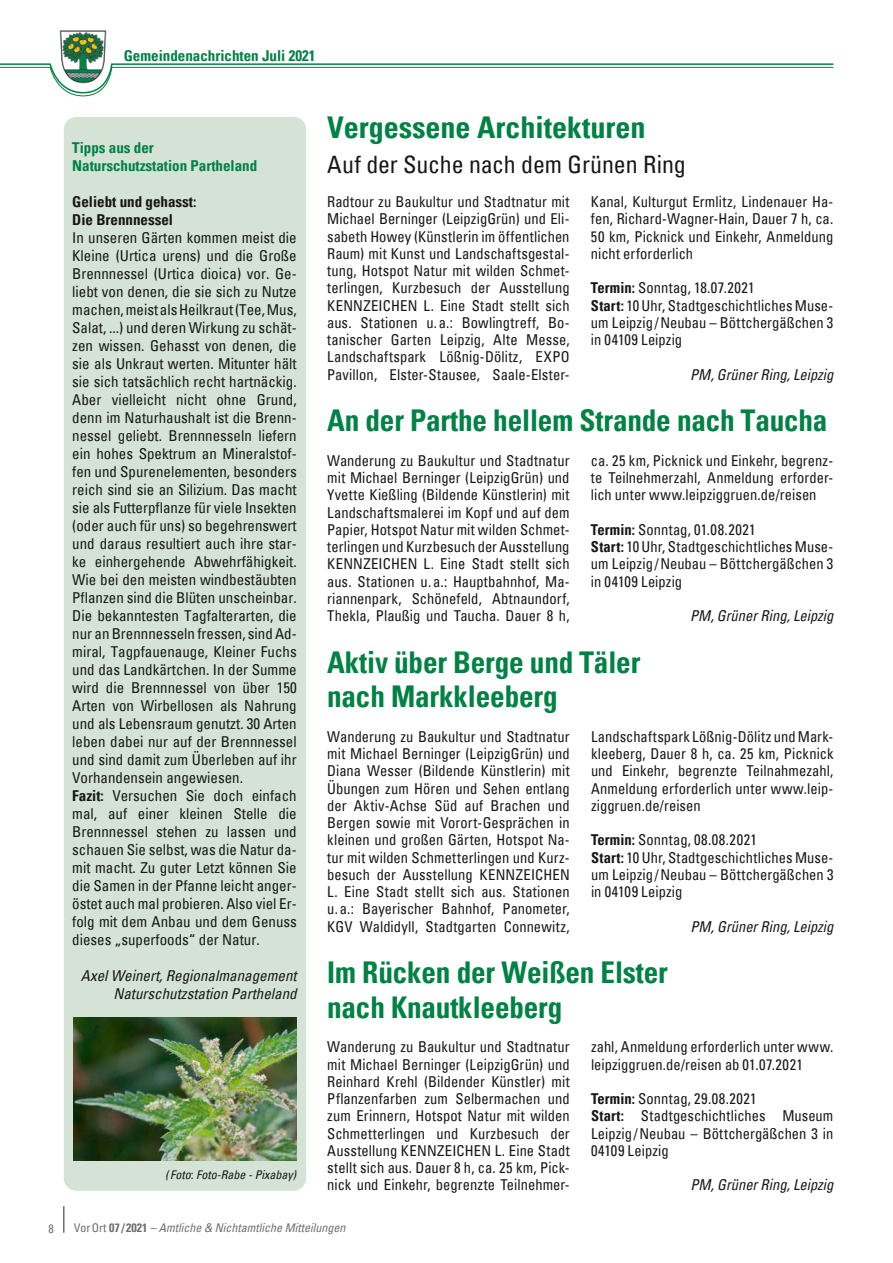
<style>
.page{position:relative;width:893px;height:1263px;background:#fff}
.page>*{position:absolute;margin:0;border:0;box-sizing:border-box;transform-origin:0 0}
.t1{font:700 condensed 30px/34.5px "Univers";letter-spacing:-.005em;color:#008245}
.t2{font:condensed 24px "Univers";letter-spacing:-.005em;color:#181716}
.t3{font:condensed 15px/17.2px "Univers";color:#181716;text-align:justify}
.t4{font:italic condensed 15px/18px "Univers";color:#181716;text-align:right}
.t5{font:700 condensed 15px/18px "Univers";color:#008245}
.t6{font:700 condensed 15px/18px "Univers";color:#181716}
.t7{font:italic condensed 12px "Univers";color:#6e6e6e}
.t8{font:italic condensed 12px "Univers";color:#181716}
.t9{font:condensed 12px "Univers";color:#6e6e6e}
.s1{font-weight:700}
.s2{font-style:normal}
.s3{font-weight:700;font-style:normal}
</style>
<div class="page">
<hr style="left:63px;top:1206px;width:2px;height:27px;background:#6e6e6e">
<img style="left:60px;top:30px;width:47px;height:33px">
<svg style="left:0;top:63px;width:834px;height:33px"></svg>
<div style="left:64px;top:117px;width:242px;height:1074px;background:#d4e3d6;border-radius:13px"></div>
<img style="left:73px;top:1018px;width:224px;height:143px">
<p class="t5" style="left:124px;top:46px;width:193px">Gemeindenachrichten Juli 2021</p>
<p class="t5" style="left:72px;top:139px;width:187px">Tipps aus der<br>Naturschutzstation Partheland</p>
<p class="t6" style="left:72px;top:193px;width:126px">Geliebt und gehasst:<br>Die Brennnessel</p>
<p class="t3" style="left:72px;top:228px;width:226px;line-height:18px;text-align:left">In unseren Gärten kommen meist die Kleine (Urtica urens) und die Große Brennnessel (Urtica dioica) vor. Ge&shy;liebt von denen, die sie sich zu Nutze machen, meist als Heilkraut (Tee, Mus, Salat, ...) und deren Wirkung zu schät&shy;zen wissen. Gehasst von denen, die sie als Unkraut werten. Mitunter hält sie sich tatsächlich recht hartnäckig.<br>Aber vielleicht nicht ohne Grund, denn im Naturhaushalt ist die Brenn&shy;nessel geliebt. Brennnesseln liefern ein hohes Spektrum an Mineralstof&shy;fen und Spurenelementen, besonders reich sind sie an Silizium. Das macht sie als Futterpflanze für viele Insekten (oder auch für uns) so begehrenswert und daraus resultiert auch ihre star&shy;ke einhergehende Abwehrfähigkeit.<br>Wie bei den meisten windbestäubten Pflanzen sind die Blüten unscheinbar.<br>Die bekanntesten Tagfalterarten, die nur an Brennnesseln fressen, sind Ad&shy;miral, Tagpfauenauge, Kleiner Fuchs und das Landkärtchen. In der Summe wird die Brennnessel von über 150<br>Arten von Wirbellosen als Nahrung und als Lebensraum genutzt. 30 Arten leben dabei nur auf der Brennnessel und sind damit zum Überleben auf ihr Vorhandensein angewiesen.<br><span class="s1">Fazit:</span> Versuchen Sie doch einfach mal, auf einer kleinen Stelle die Brennnessel stehen zu lassen und schauen Sie selbst, was die Natur da&shy;mit macht. Zu guter Letzt können Sie die Samen in der Pfanne leicht anger&shy;östet auch mal probieren. Also viel Er&shy;folg mit dem Anbau und dem Genuss dieses „superfoods“ der Natur.</p>
<p class="t4" style="left:81px;top:966px;width:217px">Axel Weinert, Regionalmanagement<br>Naturschutzstation Partheland</p>
<p class="t8" style="left:167px;top:1166px;width:131px">(Foto: Foto-Rabe - Pixabay)</p>
<h1 class="t1" style="left:327px;top:110px;width:320px">Vergessene Architekturen</h1>
<h2 class="t2" style="left:327px;top:148px;width:360px">Auf der Suche nach dem Grünen Ring</h2>
<p class="t3" style="left:327px;top:193px;width:244px">Radtour zu Baukultur und Stadtnatur mit Michael Berninger (LeipzigGrün) und Eli&shy;sabeth Howey (Künstlerin im öffentlichen Raum) mit Kunst und Landschaftsgestal&shy;tung, Hotspot Natur mit wilden Schmet&shy;terlingen, Kurzbesuch der Ausstellung KENNZEICHEN L. Eine Stadt stellt sich aus. Stationen u.a.: Bowlingtreff, Bo&shy;tanischer Garten Leipzig, Alte Messe, Landschaftspark Lößnig-Dölitz, EXPO Pavillon, Elster-Stausee, Saale-Elster-</p>
<p class="t3" style="left:591px;top:193px;width:244px">Kanal, Kulturgut Ermlitz, Lindenauer Ha&shy;fen, Richard-Wagner-Hain, Dauer 7 h, ca.<br>50 km, Picknick und Einkehr, Anmeldung nicht erforderlich</p>
<p class="t3" style="left:591px;top:279px;width:244px;text-align:left"><span class="s1">Termin:</span> Sonntag, 18.07.2021<br><span class="s1">Start:</span> 10 Uhr, Stadtgeschichtliches Muse&shy;um Leipzig/Neubau – Böttchergäßchen 3 in 04109 Leipzig</p>
<p class="t4" style="left:690px;top:365px;width:145px">PM, Grüner Ring, Leipzig</p>
<h1 class="t1" style="left:327px;top:403px;width:502px">An der Parthe hellem Strande nach Taucha</h1>
<p class="t3" style="left:327px;top:451px;width:244px">Wanderung zu Baukultur und Stadtnatur mit Michael Berninger (LeipzigGrün) und Yvette Kießling (Bildende Künstlerin) mit Landschaftsmalerei im Kopf und auf dem Papier, Hotspot Natur mit wilden Schmet&shy;terlingen und Kurzbesuch der Ausstellung KENNZEICHEN L. Eine Stadt stellt sich aus. Stationen u.a.: Hauptbahnhof, Ma&shy;riannenpark, Schönefeld, Abtnaundorf, Thekla, Plaußig und Taucha. Dauer 8 h,</p>
<p class="t3" style="left:591px;top:451px;width:244px">ca. 25 km, Picknick und Einkehr, begrenz&shy;te Teilnehmerzahl, Anmeldung erforder&shy;lich unter www.leipziggruen.de/reisen</p>
<p class="t3" style="left:591px;top:520px;width:244px;text-align:left"><span class="s1">Termin:</span> Sonntag, 01.08.2021<br><span class="s1">Start:</span> 10 Uhr, Stadtgeschichtliches Muse&shy;um Leipzig/Neubau – Böttchergäßchen 3 in 04109 Leipzig</p>
<p class="t4" style="left:690px;top:606px;width:145px">PM, Grüner Ring, Leipzig</p>
<h1 class="t1" style="left:327px;top:645px;width:315px">Aktiv über Berge und Täler nach Markkleeberg</h1>
<p class="t3" style="left:327px;top:727px;width:244px">Wanderung zu Baukultur und Stadtnatur mit Michael Berninger (LeipzigGrün) und Diana Wesser (Bildende Künstlerin) mit Übungen zum Hören und Sehen entlang der Aktiv-Achse Süd auf Brachen und Bergen sowie mit Vorort-Gesprächen in kleinen und großen Gärten, Hotspot Na&shy;tur mit wilden Schmetterlingen und Kurz&shy;besuch der Ausstellung KENNZEICHEN L. Eine Stadt stellt sich aus. Stationen u.a.: Bayerischer Bahnhof, Panometer, KGV Waldidyll, Stadtgarten Connewitz,</p>
<p class="t3" style="left:591px;top:727px;width:244px">Landschaftspark Lößnig-Dölitz und Mark&shy;kleeberg, Dauer 8 h, ca. 25 km, Picknick und Einkehr, begrenzte Teilnahmezahl, Anmeldung erforderlich unter www.leip&shy;ziggruen.de/reisen</p>
<p class="t3" style="left:591px;top:831px;width:244px;text-align:left"><span class="s1">Termin:</span> Sonntag, 08.08.2021<br><span class="s1">Start:</span> 10 Uhr, Stadtgeschichtliches Muse&shy;um Leipzig/Neubau – Böttchergäßchen 3 in 04109 Leipzig</p>
<p class="t4" style="left:690px;top:917px;width:145px">PM, Grüner Ring, Leipzig</p>
<h1 class="t1" style="left:327px;top:955px;width:342px">Im Rücken der Weißen Elster nach Knautkleeberg</h1>
<p class="t3" style="left:327px;top:1038px;width:244px">Wanderung zu Baukultur und Stadtnatur mit Michael Berninger (LeipzigGrün) und Reinhard Krehl (Bildender Künstler) mit Pflanzenfarben zum Selbermachen und zum Erinnern, Hotspot Natur mit wilden Schmetterlingen und Kurzbesuch der Ausstellung KENNZEICHEN L. Eine Stadt stellt sich aus. Dauer 8 h, ca. 25 km, Pick&shy;nick und Einkehr, begrenzte Teilnehmer-</p>
<p class="t3" style="left:591px;top:1038px;width:244px">zahl, Anmeldung erforderlich unter www. leipziggruen.de/reisen ab 01.07.2021</p>
<p class="t3" style="left:591px;top:1090px;width:244px;text-align:left"><span class="s1">Termin:</span> Sonntag, 29.08.2021<br><span class="s1">Start:</span> Stadtgeschichtliches Museum<br>Leipzig/Neubau – Böttchergäßchen 3 in<br>04109 Leipzig</p>
<p class="t4" style="left:690px;top:1176px;width:145px">PM, Grüner Ring, Leipzig</p>
<p class="t9" style="left:49px;top:1221px;width:7px">8</p>
<p class="t7" style="left:74px;top:1220px;width:273px"><span class="s2">VorOrt</span> <span class="s3">07 / 2021</span> – Amtliche &amp; Nichtamtliche Mitteilungen</p>
</div>
